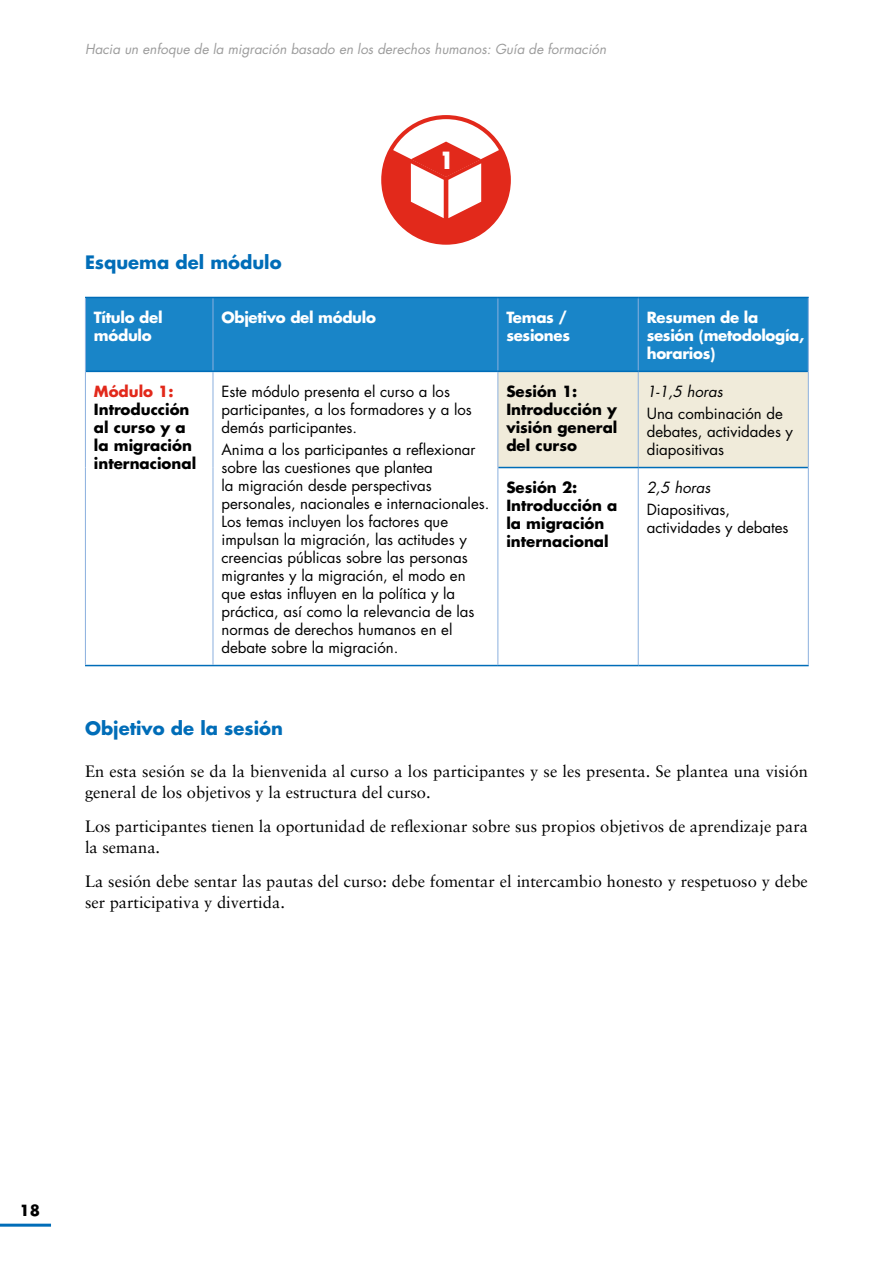
<style>
.page{position:relative;width:893px;height:1263px;background:#fff}
.page>*{position:absolute;margin:0;border:0;box-sizing:border-box;transform-origin:0 0}
.t1{font:800 condensed 23.1px "Futura Std";color:#fff}
.t2{font:700 18px "Futura Std";color:#006db8}
.t3{font:16.5px/21px "Sabon LT Pro";color:#000}
.Table_Text{font:15px/18px "Futura Std";color:#000}
.Table_Text-2{font:700 15px/18px "Futura Std";color:#000}
.Table_Title_White{font:700 15px/18px "Futura Std";letter-spacing:-.02em;color:#fff}
.Table_Text-3{font:italic 15px "Futura Std";color:#000}
.t4{font:italic 13.5px "Futura Std";color:#9c9c9c}
.s1{color:#e2291b}
</style>
<div class="page">
<hr style="left:0;top:1224px;width:51px;height:3px;background:#006db8">
<div style="left:86px;top:298px;width:722px;height:73px;background:#1985c8"></div>
<div style="left:498px;top:372px;width:310px;height:95px;background:#f0ebda"></div>
<hr style="left:213px;top:298px;width:1px;height:73px;background:#8bb0de">
<hr style="left:497px;top:298px;width:1px;height:73px;background:#8bb0de">
<hr style="left:638px;top:298px;width:1px;height:73px;background:#8bb0de">
<hr style="left:638px;top:372px;width:1px;height:95px;background:#8bb0de">
<hr style="left:638px;top:468px;width:1px;height:197px;background:#8bb0de">
<hr style="left:498px;top:371px;width:140px;height:1px;background:#006db8">
<hr style="left:638px;top:371px;width:170px;height:1px;background:#006db8">
<hr style="left:498px;top:467px;width:140px;height:1px;background:#006db8">
<hr style="left:638px;top:467px;width:170px;height:1px;background:#006db8">
<hr style="left:85px;top:297px;width:128px;height:1px;background:#006db8">
<hr style="left:213px;top:297px;width:285px;height:1px;background:#006db8">
<hr style="left:498px;top:297px;width:140px;height:1px;background:#006db8">
<hr style="left:638px;top:297px;width:171px;height:1px;background:#006db8">
<hr style="left:498px;top:665px;width:140px;height:1px;background:#006db8">
<hr style="left:638px;top:665px;width:171px;height:1px;background:#006db8">
<hr style="left:85px;top:298px;width:1px;height:73px;background:#8bb0de">
<hr style="left:808px;top:298px;width:1px;height:73px;background:#8bb0de">
<hr style="left:808px;top:371px;width:1px;height:96px;background:#8bb0de">
<hr style="left:808px;top:467px;width:1px;height:198px;background:#8bb0de">
<hr style="left:86px;top:371px;width:127px;height:1px;background:#006db8">
<hr style="left:85px;top:665px;width:128px;height:1px;background:#006db8">
<hr style="left:85px;top:371px;width:1px;height:96px;background:#8bb0de">
<hr style="left:85px;top:467px;width:1px;height:198px;background:#8bb0de">
<hr style="left:213px;top:371px;width:285px;height:1px;background:#006db8">
<hr style="left:213px;top:665px;width:285px;height:1px;background:#006db8">
<hr style="left:213px;top:372px;width:1px;height:95px;background:#8bb0de">
<hr style="left:497px;top:372px;width:1px;height:95px;background:#8bb0de">
<hr style="left:213px;top:467px;width:1px;height:198px;background:#8bb0de">
<hr style="left:497px;top:467px;width:1px;height:198px;background:#8bb0de">
<div style="left:383px;top:117px;width:126px;height:126px;background:#e2291b;border-radius:50%"></div>
<svg style="left:383px;top:117px;width:126px;height:101px"></svg>
<p class="t4" style="left:85px;top:40px;width:523px">Hacia un enfoque de la migración basado en los derechos humanos: Guía de formación</p>
<p class="t1" style="left:439px;top:145px;width:15px">1</p>
<h3 class="t2" style="left:85px;top:251px;width:198px">Esquema del módulo</h3>
<p class="Table_Title_White" style="left:94px;top:308px;width:70px">Título del módulo</p>
<p class="Table_Title_White" style="left:221px;top:308px;width:156px">Objetivo del módulo</p>
<p class="Table_Title_White" style="left:506px;top:308px;width:65px">Temas / sesiones</p>
<p class="Table_Title_White" style="left:647px;top:308px;width:159px">Resumen de la sesión (metodología, horarios)</p>
<p class="Table_Text-2" style="left:94px;top:382px;width:104px"><span class="s1">Módulo 1:<br></span>Introducción al curso y a la migración internacional</p>
<p class="Table_Text" style="left:221px;top:382px;width:252px">Este módulo presenta el curso a los participantes, a los formadores y a los demás participantes.</p>
<p class="Table_Text-2" style="left:506px;top:382px;width:113px">Sesión 1:<br>Introducción y visión general del curso</p>
<p class="Table_Text-3" style="left:647px;top:381px;width:78px">1-1,5 horas</p>
<p class="Table_Text" style="left:647px;top:404px;width:148px">Una combinación de debates, actividades y diapositivas</p>
<p class="Table_Text" style="left:221px;top:440px;width:269px">Anima a los participantes a reflexionar sobre las cuestiones que plantea<br>la migración desde perspectivas personales, nacionales e internacionales.<br>Los temas incluyen los factores que impulsan la migración, las actitudes y creencias públicas sobre las personas migrantes y la migración, el modo en que estas influyen en la política y la práctica, así como la relevancia de las normas de derechos humanos en el debate sobre la migración.</p>
<p class="Table_Text-2" style="left:506px;top:478px;width:112px">Sesión 2:<br>Introducción a la migración internacional</p>
<p class="Table_Text-3" style="left:647px;top:478px;width:65px">2,5 horas</p>
<p class="Table_Text" style="left:647px;top:501px;width:143px">Diapositivas, actividades y debates</p>
<h3 class="t2" style="left:85px;top:716px;width:199px">Objetivo de la sesión</h3>
<p class="t3" style="left:85px;top:760px;width:724px">En esta sesión se da la bienvenida al curso a los participantes y se les presenta. Se plantea una visión general de los objetivos y la estructura del curso.</p>
<p class="t3" style="left:85px;top:815px;width:724px">Los participantes tienen la oportunidad de reflexionar sobre sus propios objetivos de aprendizaje para la semana.</p>
<p class="t3" style="left:85px;top:870px;width:724px">La sesión debe sentar las pautas del curso: debe fomentar el intercambio honesto y respetuoso y debe ser participativa y divertida.</p>
<p class="Table_Text-2" style="left:20px;top:1201px;width:22px">18</p>
</div>
